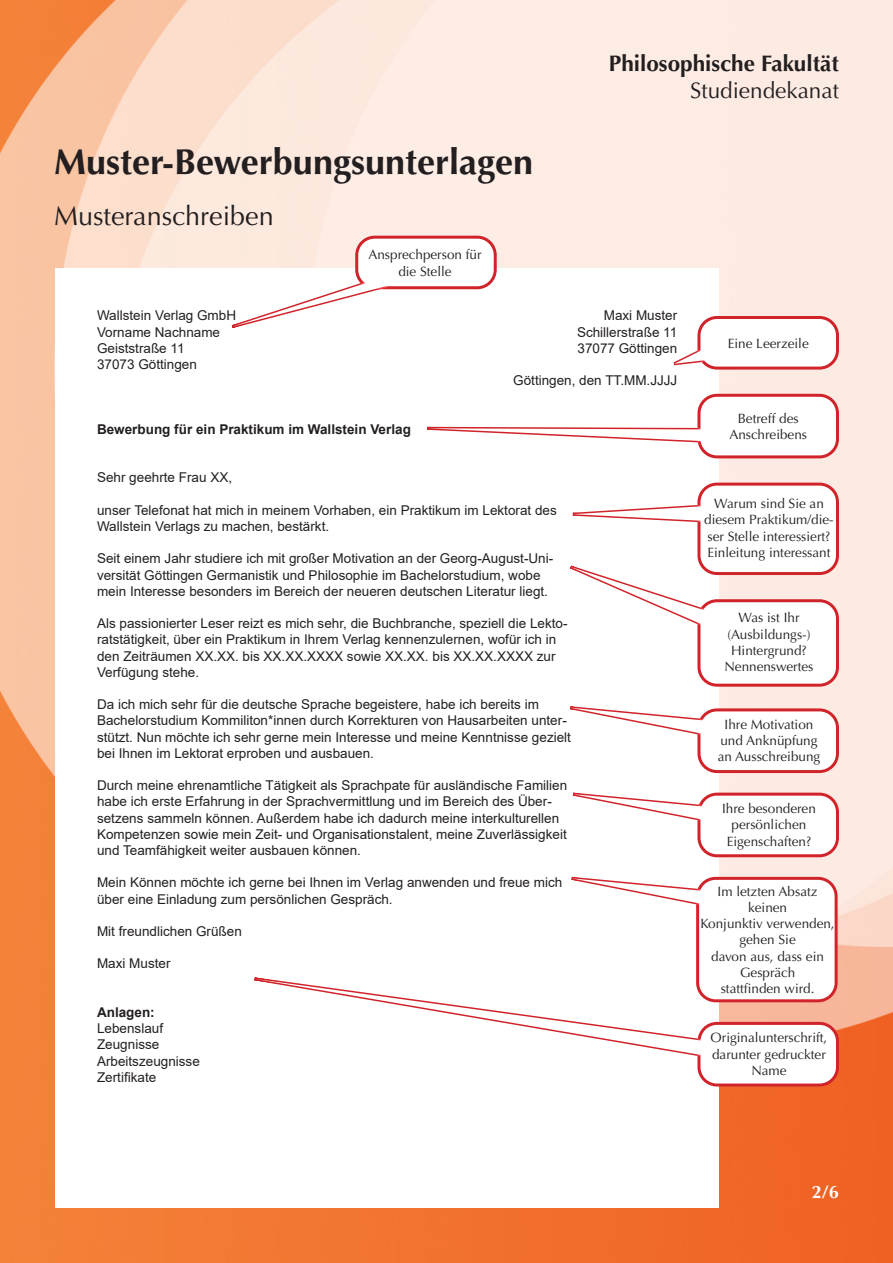
<style>
.page{position:relative;width:893px;height:1263px;background:#fff}
.page>*{position:absolute;margin:0;border:0;box-sizing:border-box;transform-origin:0 0}
.t1{font:700 36px "Optima LT Pro";color:#231f20}
.t2{font:27px "Optima LT Pro";color:#231f20}
.t3{font:700 22.5px "Optima LT Pro";color:#231f20}
.t4{font:22.5px "Optima LT Pro";color:#231f20}
.t5{font:700 18px "Optima LT Pro";color:#fff}
.t6{font:13.5px/16.2px "Arial";color:#231f20}
.t7{font:13.5px/16.2px "Optima LT Pro";color:#231f20;text-align:center}
.t8{font:700 13.5px "Arial";color:#231f20}
</style>
<div class="page">
<img style="left:0;top:0;width:893px;height:1263px">
<div style="left:55px;top:269px;width:664px;height:939px;background:#fff"></div>
<div style="left:699px;top:317px;width:138px;height:51px;background:#fff;border-radius:18px"></div>
<div style="left:697px;top:316px;width:142px;height:54px;border:3px solid #d1232a;border-radius:18px"></div>
<svg style="left:673px;top:341px;width:46px;height:27px"></svg>
<div style="left:357px;top:237px;width:138px;height:51px;background:#fff;border-radius:18px"></div>
<div style="left:355px;top:236px;width:142px;height:53px;border:3px solid #d1232a;border-radius:18px"></div>
<svg style="left:231px;top:273px;width:158px;height:55px"></svg>
<div style="left:699px;top:395px;width:138px;height:62px;background:#fff;border-radius:18px"></div>
<div style="left:697px;top:394px;width:142px;height:64px;border:3px solid #d1232a;border-radius:18px"></div>
<svg style="left:427px;top:425px;width:275px;height:20px"></svg>
<div style="left:699px;top:484px;width:138px;height:89px;background:#fff;border-radius:18px"></div>
<div style="left:697px;top:483px;width:142px;height:92px;border:3px solid #d1232a;border-radius:18px"></div>
<svg style="left:572px;top:503px;width:129px;height:21px"></svg>
<div style="left:699px;top:601px;width:138px;height:84px;background:#fff;border-radius:18px"></div>
<div style="left:697px;top:599px;width:142px;height:88px;border:3px solid #d1232a;border-radius:18px"></div>
<svg style="left:570px;top:563px;width:147px;height:67px"></svg>
<div style="left:699px;top:710px;width:138px;height:61px;background:#fff;border-radius:18px"></div>
<div style="left:697px;top:708px;width:142px;height:65px;border:3px solid #d1232a;border-radius:18px"></div>
<svg style="left:570px;top:704px;width:152px;height:36px"></svg>
<div style="left:699px;top:794px;width:138px;height:62px;background:#fff;border-radius:18px"></div>
<div style="left:697px;top:793px;width:142px;height:64px;border:3px solid #d1232a;border-radius:18px"></div>
<svg style="left:572px;top:791px;width:153px;height:35px"></svg>
<div style="left:698px;top:878px;width:138px;height:123px;background:#fff;border-radius:18px"></div>
<div style="left:696px;top:877px;width:142px;height:125px;border:3px solid #d1232a;border-radius:18px"></div>
<svg style="left:571px;top:875px;width:153px;height:35px"></svg>
<div style="left:699px;top:1023px;width:138px;height:62px;background:#fff;border-radius:18px"></div>
<div style="left:697px;top:1022px;width:142px;height:64px;border:3px solid #d1232a;border-radius:18px"></div>
<svg style="left:254px;top:975px;width:472px;height:85px"></svg>
<p class="t1" style="left:54px;top:139px;width:481px">Muster-Bewerbungsunterlagen</p>
<p class="t2" style="left:54px;top:199px;width:221px">Musteranschreiben</p>
<p class="t7" style="left:368px;top:247px;width:115px">Ansprechperson für die Stelle</p>
<h3 class="t3" style="left:609px;top:48px;width:232px">Philosophische Fakultät</h3>
<h3 class="t4" style="left:690px;top:76px;width:150px">Studiendekanat</h3>
<p class="t6" style="left:97px;top:307px;width:141px">Wallstein Verlag GmbH</p>
<p class="t6" style="left:604px;top:307px;width:75px">Maxi Muster</p>
<p class="t6" style="left:97px;top:324px;width:125px">Vorname Nachname</p>
<p class="t6" style="left:577px;top:324px;width:102px">Schillerstraße 11</p>
<p class="t6" style="left:97px;top:340px;width:89px">Geiststraße 11</p>
<p class="t6" style="left:577px;top:340px;width:101px">37077 Göttingen</p>
<p class="t6" style="left:97px;top:356px;width:101px">37073 Göttingen</p>
<p class="t6" style="left:513px;top:372px;width:166px">Göttingen, den TT.MM.JJJJ</p>
<p class="t8" style="left:97px;top:419px;width:315px">Bewerbung für ein Praktikum im Wallstein Verlag</p>
<p class="t6" style="left:97px;top:469px;width:137px">Sehr geehrte Frau XX,</p>
<p class="t6" style="left:97px;top:502px;width:461px">unser Telefonat hat mich in meinem Vorhaben, ein Praktikum im Lektorat des<br>Wallstein Verlags zu machen, bestärkt.</p>
<p class="t6" style="left:97px;top:550px;width:458px">Seit einem Jahr studiere ich mit großer Motivation an der Georg-August-Uni&shy;versität Göttingen Germanistik und Philosophie im Bachelorstudium, wobe mein Interesse besonders im Bereich der neueren deutschen Literatur liegt.</p>
<p class="t6" style="left:97px;top:615px;width:472px">Als passionierter Leser reizt es mich sehr, die Buchbranche, speziell die Lekto&shy;ratstätigkeit, über ein Praktikum in Ihrem Verlag kennenzulernen, wofür ich in den Zeiträumen XX.XX. bis XX.XX.XXXX sowie XX.XX. bis XX.XX.XXXX zur Verfügung stehe.</p>
<p class="t6" style="left:97px;top:696px;width:475px">Da ich mich sehr für die deutsche Sprache begeistere, habe ich bereits im Bachelorstudium Kommiliton*innen durch Korrekturen von Hausarbeiten unter&shy;stützt. Nun möchte ich sehr gerne mein Interesse und meine Kenntnisse gezielt bei Ihnen im Lektorat erproben und ausbauen.</p>
<p class="t6" style="left:97px;top:777px;width:472px">Durch meine ehrenamtliche Tätigkeit als Sprachpate für ausländische Familien habe ich erste Erfahrung in der Sprachvermittlung und im Bereich des Über&shy;setzens sammeln können. Außerdem habe ich dadurch meine interkulturellen Kompetenzen sowie mein Zeit- und Organisationstalent, meine Zuverlässigkeit und Teamfähigkeit weiter ausbauen können.</p>
<p class="t6" style="left:97px;top:874px;width:467px">Mein Können möchte ich gerne bei Ihnen im Verlag anwenden und freue mich über eine Einladung zum persönlichen Gespräch.</p>
<p class="t6" style="left:97px;top:923px;width:146px">Mit freundlichen Grüßen</p>
<p class="t6" style="left:97px;top:955px;width:75px">Maxi Muster</p>
<p class="t8" style="left:97px;top:1003px;width:59px">Anlagen:</p>
<p class="t6" style="left:97px;top:1020px;width:68px">Lebenslauf</p>
<p class="t6" style="left:97px;top:1036px;width:64px">Zeugnisse</p>
<p class="t6" style="left:97px;top:1053px;width:104px">Arbeitszeugnisse</p>
<p class="t6" style="left:97px;top:1069px;width:61px">Zertifikate</p>
<p class="t7" style="left:728px;top:336px;width:83px">Eine Leerzeile</p>
<p class="t7" style="left:738px;top:410px;width:63px">Betreff des</p>
<p class="t7" style="left:729px;top:427px;width:79px">Anschreibens</p>
<p class="t7" style="left:704px;top:495px;width:131px">Warum sind Sie an diesem Praktikum/die&shy;ser Stelle interessiert?<br>Einleitung interessant</p>
<p class="t7" style="left:738px;top:610px;width:63px">Was ist Ihr</p>
<p class="t7" style="left:727px;top:626px;width:85px">(Ausbildungs-)</p>
<p class="t7" style="left:731px;top:642px;width:77px">Hintergrund?</p>
<p class="t7" style="left:724px;top:658px;width:91px">Nennenswertes</p>
<p class="t7" style="left:725px;top:716px;width:90px">Ihre Motivation</p>
<p class="t7" style="left:720px;top:733px;width:99px">und Anknüpfung</p>
<p class="t7" style="left:718px;top:749px;width:104px">an Ausschreibung</p>
<p class="t7" style="left:722px;top:801px;width:95px">Ihre besonderen</p>
<p class="t7" style="left:732px;top:817px;width:76px">persönlichen</p>
<p class="t7" style="left:727px;top:833px;width:86px">Eigenschaften?</p>
<p class="t7" style="left:718px;top:883px;width:102px">Im letzten Absatz keinen</p>
<p class="t7" style="left:700px;top:915px;width:136px">Konjunktiv verwenden, gehen Sie</p>
<p class="t7" style="left:711px;top:948px;width:114px">davon aus, dass ein<br>Gespräch</p>
<p class="t7" style="left:721px;top:980px;width:95px">stattfinden wird.</p>
<p class="t7" style="left:711px;top:1030px;width:118px">Originalunterschrift,</p>
<p class="t7" style="left:712px;top:1046px;width:115px">darunter gedruckter<br>Name</p>
<h3 class="t5" style="left:812px;top:1180px;width:29px">2/6</h3>
</div>
